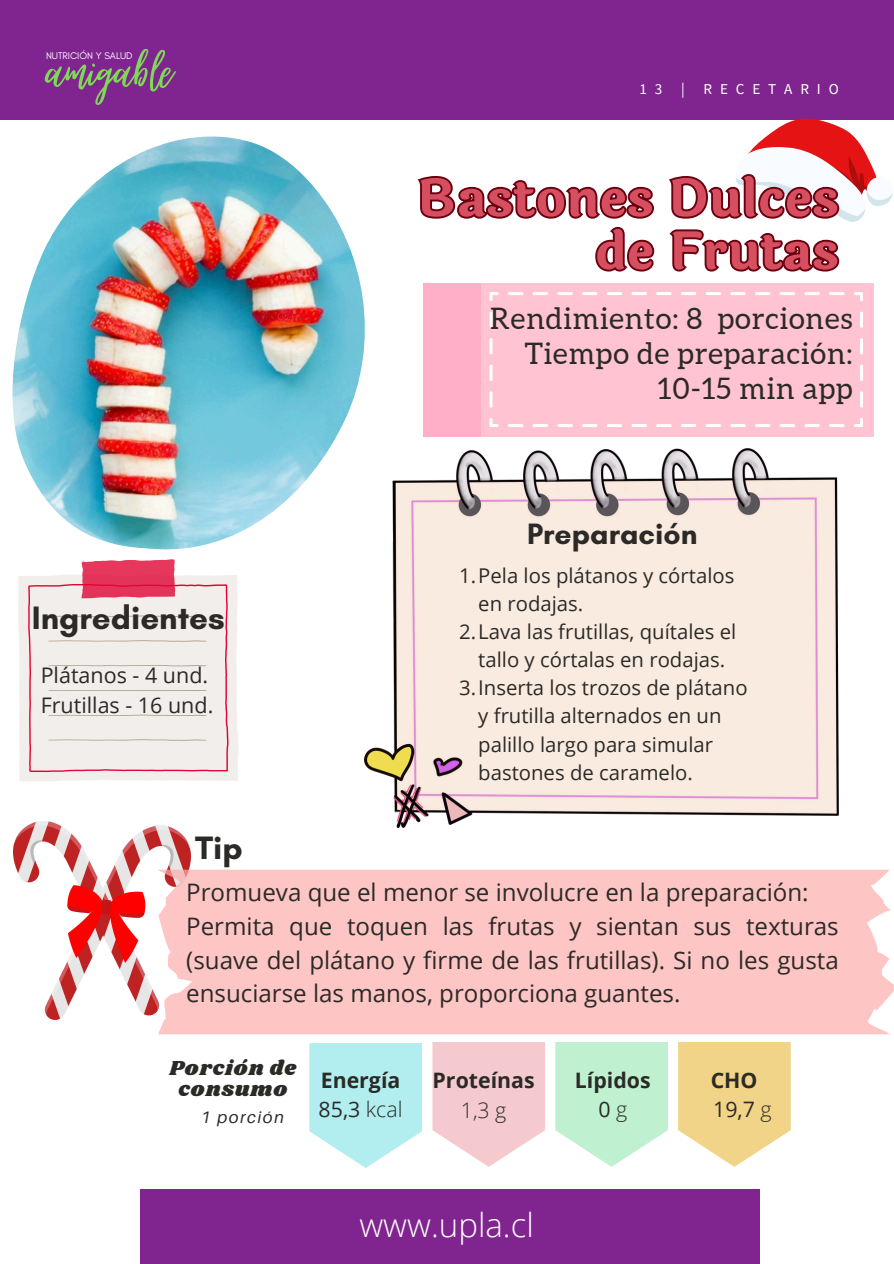
<style>
.page{position:relative;width:894px;height:1264px;background:#fff}
.page>*{position:absolute;margin:0;border:0;box-sizing:border-box;transform-origin:0 0}
.t1{font:72px "Virtual";color:#7ed957}
.t2{font:700 51.3px/52.8px "Laila";color:#d54f60;text-align:right}
.t3{font:700 33px "Glacial Indifference";color:#2b2a27}
.t4{font:300 33px "Open Sans";color:#fff}
.t5{font:700 30px "Glacial Indifference";color:#2b2a27}
.t6{font:29.7px/34.8px "Aleo";letter-spacing:.03em;color:#2b2a27;text-align:right}
.t7{font:24.15px/33.6px "Open Sans";color:#2b2a27;text-align:justify}
.t8{font:21.45px "Open Sans";color:#2b2a27}
.t9{font:700 21.3px "Open Sans";color:#2b2a27}
.t10{font:21.3px "Open Sans";color:#2b2a27}
.t11{font:300 21.3px "Open Sans";color:#2b2a27}
.t12{font:21px/20.2px "Shrikhand";letter-spacing:.045em;color:#2b2a27;text-align:center}
.t13{font:20.25px/28.2px "Open Sans";color:#2b2a27}
.t14{font:italic 16.65px "Aileron";letter-spacing:.09em;color:#2b2a27}
.t15{font:15.15px "Source Sans Pro";letter-spacing:.52em;color:#fff}
.t16{font:9.9px "Glacial Indifference";color:#fff}
.s1{font-weight:300}
</style>
<div class="page">
<div style="left:0;top:0;width:893px;height:120px;background:#80248f"></div>
<svg style="left:309px;top:1043px;width:113px;height:124px;background:#bdeff1"></svg>
<div style="left:141px;top:1188px;width:618px;height:75px;background:#80248f"></div>
<svg style="left:432px;top:1042px;width:113px;height:124px;background:#f5d1d5"></svg>
<svg style="left:555px;top:1042px;width:112px;height:124px;background:#c8f2d5"></svg>
<svg style="left:678px;top:1042px;width:112px;height:124px;background:#f2da97"></svg>
<img style="left:12px;top:136px;width:353px;height:413px">
<svg style="left:18px;top:575px;width:220px;height:206px;background:#f3efec"></svg>
<svg style="left:28px;top:559px;width:200px;height:213px;background:#efdadb"></svg>
<img style="left:14px;top:821px;width:176px;height:198px">
<img style="left:364px;top:448px;width:474px;height:379px">
<div style="left:423px;top:283px;width:450px;height:153px;background:#ffc3d2"></div>
<div style="left:423px;top:283px;width:57px;height:153px;background:#ffafc8"></div>
<svg style="left:854px;top:418px;width:8px;height:9px"></svg>
<svg style="left:508px;top:424px;width:336px;height:3px"></svg>
<svg style="left:489px;top:418px;width:9px;height:9px"></svg>
<svg style="left:489px;top:311px;width:3px;height:96px"></svg>
<svg style="left:489px;top:292px;width:9px;height:9px"></svg>
<svg style="left:508px;top:292px;width:336px;height:3px"></svg>
<svg style="left:854px;top:292px;width:8px;height:9px"></svg>
<svg style="left:860px;top:311px;width:2px;height:96px"></svg>
<div style="left:158px;top:869px;width:735px;height:165px;background:#fec5c5"></div>
<svg style="left:417px;top:118px;width:475px;height:154px"></svg>
<p class="t1" style="left:46px;top:33px;width:128px">amigable</p>
<p class="t16" style="left:46px;top:50px;width:88px">NUTRICIÓN Y SALUD</p>
<p class="t3" style="left:32px;top:597px;width:194px">Ingredientes</p>
<p class="t8" style="left:41px;top:660px;width:169px">Plátanos - 4 und.</p>
<p class="t8" style="left:41px;top:689px;width:174px">Frutillas - 16 und.</p>
<p class="t3" style="left:195px;top:827px;width:49px">Tip</p>
<p class="t15" style="left:639px;top:79px;width:201px">13 | RECETARIO</p>
<p class="t2" style="left:416px;top:173px;width:423px">Bastones Dulces de Frutas</p>
<h3 class="t6" style="left:490px;top:301px;width:364px">Rendimiento: 8 porciones<br>Tiempo de preparación:<br>10-15 min app</h3>
<p class="t5" style="left:527px;top:515px;width:172px">Preparación</p>
<h2 class="t13" style="left:478px;top:560px;width:257px;text-indent:-19px">1.Pela los plátanos y córtalos en rodajas.</h2>
<p class="t13" style="left:459px;top:617px;width:278px;text-align:center">2.Lava las frutillas, quítales el tallo y córtalas en rodajas.</p>
<h5 class="t13" style="left:478px;top:673px;width:271px;text-indent:-19px">3.Inserta los trozos de plátano y frutilla alternados en un palillo largo para simular bastones de caramelo.</h5>
<p class="t7" style="left:186px;top:875px;width:623px">Promueva que el menor se involucre en la preparación:</p>
<p class="t7" style="left:186px;top:908px;width:654px">Permita que toquen las frutas y sientan sus texturas (suave del plátano y firme de las frutillas). Si no les gusta ensuciarse las manos, proporciona guantes.</p>
<p class="t12" style="left:169px;top:1058px;width:128px">Porción de consumo</p>
<p class="t14" style="left:201px;top:1106px;width:84px">1 porción</p>
<h3 class="t9" style="left:321px;top:1065px;width:81px">Energía</h3>
<p class="t10" style="left:318px;top:1094px;width:85px">85,3 <span class="s1">kcal</span></p>
<p class="t9" style="left:432px;top:1065px;width:103px">Proteínas</p>
<p class="t11" style="left:460px;top:1094px;width:47px">1,3 g</p>
<h6 class="t4" style="left:359px;top:1201px;width:176px">www.upla.cl</h6>
<p class="t9" style="left:574px;top:1065px;width:77px">Lípidos</p>
<p class="t10" style="left:598px;top:1094px;width:30px">0 <span class="s1">g</span></p>
<p class="t9" style="left:710px;top:1065px;width:48px">CHO</p>
<h3 class="t10" style="left:713px;top:1094px;width:60px">19,7 <span class="s1">g</span></h3>
</div>
